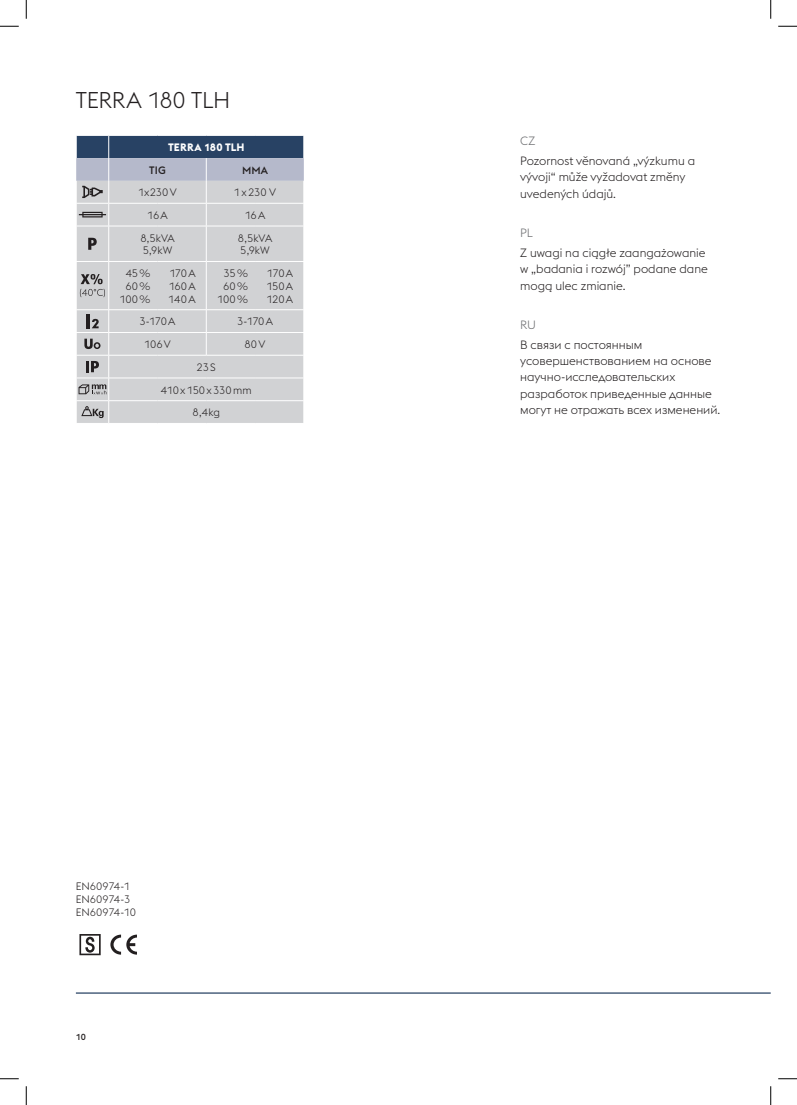
<style>
.page{position:relative;width:797px;height:1105px;background:#fff}
.page>*{position:absolute;margin:0;border:0;box-sizing:border-box;transform-origin:0 0}
.HL-2{font:300 22.5px "voestalpine";letter-spacing:-.01em;color:#231f20}
.Copy_9_5_13_EN_brand{font:300 11.88px/16.2px "voestalpine";color:#231f20}
.Language{font:300 11.88px "voestalpine";color:#6c6d70}
.T-I__Copy-centred{font:300 10.62px "voestalpine";color:#231f20}
.T-I__Copy-right{font:300 10.62px/12.8px "voestalpine";letter-spacing:-.005em;color:#231f20;text-align:center}
.T-I__Copy-left{font:300 10.62px "voestalpine";letter-spacing:-.01em;color:#231f20}
.T-I__HL-centred{font:700 10.62px "voestalpine";letter-spacing:.01em;color:#fff}
.T-I__Inter-HL-center{font:500 10.62px "voestalpine";letter-spacing:.015em;color:#231f20}
.t1{font:500 8.75px "voestalpine";color:#231f20}
</style>
<div class="page">
<hr style="left:76px;top:992px;width:694px;height:2px;background:#284264">
<svg style="left:79px;top:934px;width:22px;height:21px"></svg>
<svg style="left:110px;top:935px;width:27px;height:20px"></svg>
<div style="left:77px;top:227px;width:226px;height:82px;background:#d1d2d4"></div>
<hr style="left:108px;top:226px;width:1px;height:35px;background:#fff">
<hr style="left:206px;top:226px;width:1px;height:35px;background:#fff">
<hr style="left:76px;top:261px;width:33px;height:1px;background:#fff">
<hr style="left:109px;top:261px;width:48px;height:1px;background:#fff">
<hr style="left:108px;top:262px;width:1px;height:47px;background:#fff">
<hr style="left:157px;top:261px;width:49px;height:1px;background:#fff">
<hr style="left:206px;top:261px;width:49px;height:1px;background:#fff">
<hr style="left:206px;top:262px;width:1px;height:47px;background:#fff">
<hr style="left:255px;top:261px;width:49px;height:1px;background:#fff">
<svg style="left:76px;top:135px;width:228px;height:91px;background:#a1a9b7"></svg>
<svg style="left:88px;top:238px;width:9px;height:12px"></svg>
<svg style="left:80px;top:274px;width:25px;height:23px"></svg>
<svg style="left:76px;top:310px;width:228px;height:113px;background:#d0d1d3"></svg>
<svg style="left:0;top:25px;width:19px;height:2px"></svg>
<svg style="left:778px;top:25px;width:19px;height:2px"></svg>
<svg style="left:0;top:1078px;width:19px;height:1px"></svg>
<svg style="left:778px;top:1078px;width:19px;height:1px"></svg>
<svg style="left:25px;top:0;width:2px;height:19px"></svg>
<svg style="left:25px;top:1086px;width:2px;height:19px"></svg>
<svg style="left:770px;top:0;width:1px;height:19px"></svg>
<svg style="left:770px;top:1086px;width:1px;height:19px"></svg>
<p class="HL-2" style="left:76px;top:87px;width:156px">TERRA 180 TLH</p>
<p class="T-I__HL-centred" style="left:168px;top:140px;width:78px">TERRA 180 TLH</p>
<p class="T-I__Inter-HL-center" style="left:149px;top:164px;width:18px">TIG</p>
<p class="T-I__Inter-HL-center" style="left:242px;top:164px;width:28px">MMA</p>
<p class="T-I__Copy-centred" style="left:138px;top:186px;width:40px">1x230V</p>
<p class="T-I__Copy-centred" style="left:234px;top:186px;width:44px">1x230 V</p>
<p class="T-I__Copy-centred" style="left:147px;top:209px;width:22px">16A</p>
<p class="T-I__Copy-centred" style="left:245px;top:209px;width:22px">16A</p>
<p class="T-I__Copy-centred" style="left:140px;top:232px;width:36px">8,5kVA</p>
<p class="T-I__Copy-centred" style="left:143px;top:245px;width:31px">5,9kW</p>
<p class="T-I__Copy-centred" style="left:238px;top:232px;width:36px">8,5kVA</p>
<p class="T-I__Copy-centred" style="left:240px;top:245px;width:31px">5,9kW</p>
<p class="T-I__Copy-right" style="left:119px;top:267px;width:32px">45%<br>60%<br>100%</p>
<p class="T-I__Copy-right" style="left:169px;top:267px;width:28px">170A</p>
<p class="T-I__Copy-right" style="left:169px;top:280px;width:28px">160A</p>
<p class="T-I__Copy-right" style="left:168px;top:293px;width:29px">140A</p>
<p class="T-I__Copy-right" style="left:217px;top:267px;width:32px;text-align:right">35%<br>60%<br>100%</p>
<p class="T-I__Copy-right" style="left:267px;top:267px;width:28px">170A</p>
<p class="T-I__Copy-right" style="left:266px;top:280px;width:28px">150A</p>
<p class="T-I__Copy-right" style="left:266px;top:293px;width:28px">120A</p>
<p class="T-I__Copy-centred" style="left:139px;top:316px;width:37px">3-170A</p>
<p class="T-I__Copy-centred" style="left:237px;top:316px;width:37px">3-170A</p>
<p class="T-I__Copy-centred" style="left:144px;top:338px;width:28px">106V</p>
<p class="T-I__Copy-centred" style="left:245px;top:338px;width:22px">80V</p>
<p class="T-I__Copy-centred" style="left:197px;top:361px;width:21px">23S</p>
<p class="T-I__Copy-centred" style="left:161px;top:384px;width:92px">410x150x330mm</p>
<p class="T-I__Copy-centred" style="left:193px;top:406px;width:29px">8,4kg</p>
<p class="T-I__Copy-left" style="left:76px;top:880px;width:56px">EN60974-1</p>
<p class="T-I__Copy-left" style="left:76px;top:893px;width:56px">EN60974-3</p>
<p class="T-I__Copy-left" style="left:76px;top:906px;width:62px">EN60974-10</p>
<p class="t1" style="left:76px;top:1031px;width:12px">10</p>
<p class="Language" style="left:520px;top:134px;width:17px">CZ</p>
<p class="Copy_9_5_13_EN_brand" style="left:520px;top:153px;width:176px">Pozornost věnovaná „výzkumu a vývoji“ může vyžadovat změny uvedených údajů.</p>
<p class="Language" style="left:520px;top:226px;width:14px">PL</p>
<p class="Copy_9_5_13_EN_brand" style="left:520px;top:245px;width:189px">Z uwagi na ciągłe zaangażowanie w „badania i rozwój” podane dane mogą ulec zmianie.</p>
<p class="Language" style="left:520px;top:318px;width:17px">RU</p>
<p class="Copy_9_5_13_EN_brand" style="left:520px;top:337px;width:201px">В связи с постоянным усовершенствованием на основе научно-исследовательских разработок приведенные данные могут не отражать всех изменений.</p>
</div>
